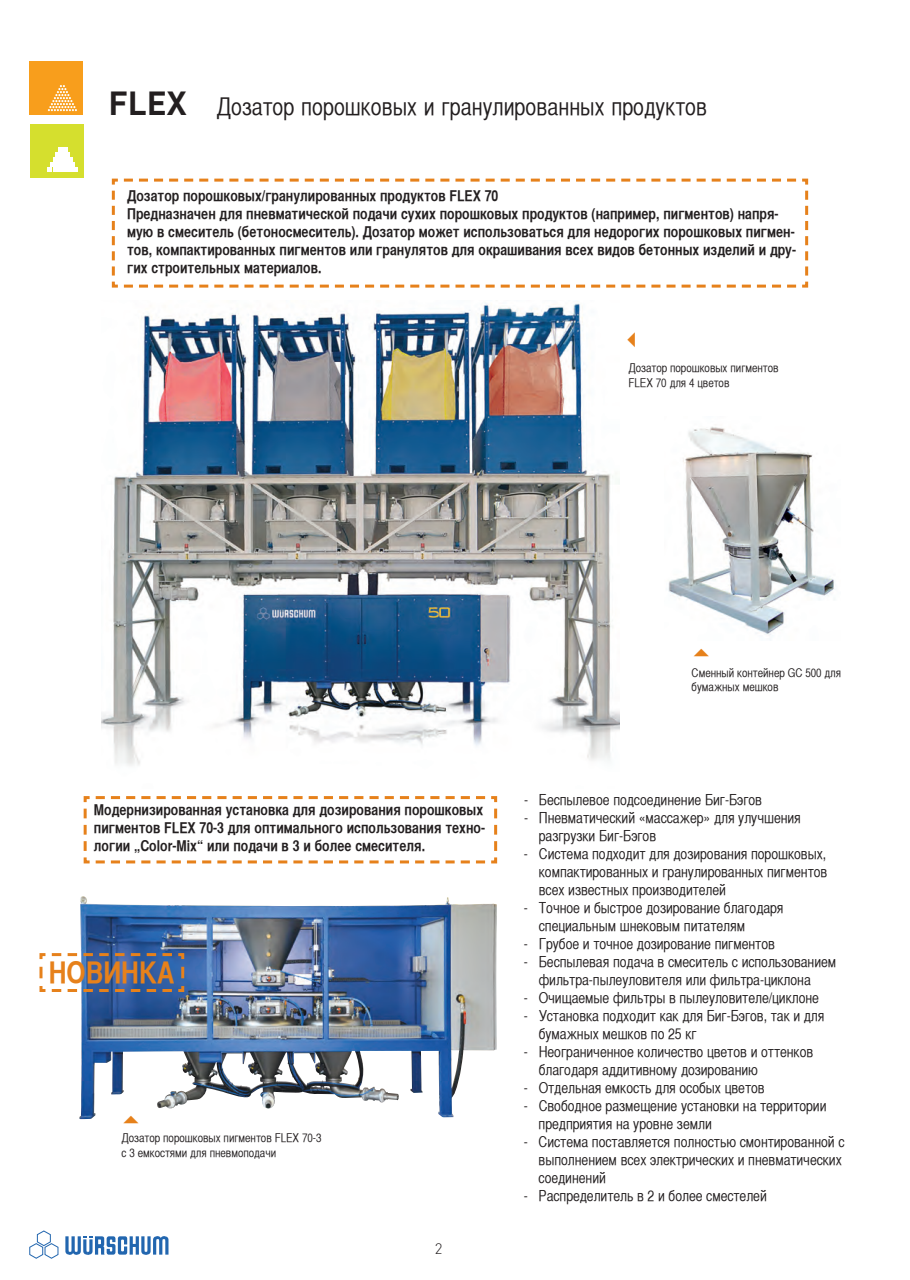
<style>
.page{position:relative;width:910px;height:1280px;background:#fff}
.page>*{position:absolute;margin:0;border:0;box-sizing:border-box;transform-origin:0 0}
.t1{font:30px "Helvetica CY Bold";color:#e6811b}
.t2{font:24px "Helvetica CY Plain";color:#231f20}
.t3{font:15px/18px "Helvetica CY Plain";letter-spacing:-.005em;color:#231f20}
.t4{font:15px/18px "Helvetica CY Bold";color:#231f20}
.t5{font:300 15px "DIN";color:#231f20}
.t6{font:12px/14.4px "Helvetica CY Plain";letter-spacing:-.005em;color:#231f20}
.s1{font-family:"DIN";font-weight:700;font-size:33px}
.s2{font-family:"Helvetica CY";font-weight:700}
.s3{font-family:"Helvetica CY"}
</style>
<div class="page">
<svg style="left:111px;top:178px;width:698px;height:110px"></svg>
<svg style="left:29px;top:1230px;width:30px;height:29px"></svg>
<svg style="left:65px;top:1236px;width:104px;height:19px"></svg>
<div style="left:30px;top:61px;width:53px;height:54px;background:#f89e1c"></div>
<svg style="left:48px;top:85px;width:29px;height:26px"></svg>
<svg style="left:83px;top:796px;width:415px;height:68px"></svg>
<img style="left:79px;top:896px;width:418px;height:221px">
<svg style="left:39px;top:951px;width:147px;height:42px"></svg>
<img style="left:102px;top:302px;width:517px;height:464px">
<img style="left:668px;top:427px;width:167px;height:208px">
<div style="left:30px;top:124px;width:53px;height:54px;background:#d5df2e"></div>
<svg style="left:48px;top:147px;width:30px;height:25px"></svg>
<svg style="left:124px;top:1115px;width:15px;height:2px"></svg>
<h2 class="t2" style="left:108px;top:98px;width:600px"><span class="s1">FLEX</span> Дозатор порошковых и гранулированных продуктов</h2>
<p class="t4" style="left:127px;top:188px;width:671px">Дозатор порошковых<span class="s2">/</span>гранулированных продуктов <span class="s2">FLEX 70<br></span>Предназначен для пневматической подачи сухих порошковых продуктов <span class="s2">(</span>например<span class="s2">,</span> пигментов<span class="s2">)</span> напря&shy;мую в смеситель <span class="s2">(</span>бетоносмеситель<span class="s2">).</span> Дозатор может использоваться для недорогих порошковых пигмен&shy;тов<span class="s2">,</span> компактированных пигментов или гранулятов для окрашивания всех видов бетонных изделий и дру&shy;гих строительных материалов<span class="s2">.</span></p>
<p class="t6" style="left:629px;top:362px;width:152px">Дозатор порошковых пигментов<br><span class="s3">FLEX 70</span> для <span class="s3">4</span> цветов</p>
<p class="t6" style="left:692px;top:667px;width:151px">Сменный контейнер <span class="s3">GC 500</span> для бумажных мешков</p>
<p class="t4" style="left:94px;top:802px;width:393px">модернизированная установка для дозирования порошковых пигментов <span class="s2">FLEX 70-3</span> для оптимального использования техно&shy;логии <span class="s2">„Color-Mix“</span> или подачи в <span class="s2">3</span> и более смесителя<span class="s2">.</span></p>
<h1 class="t1" style="left:49px;top:961px;width:127px">новинКа</h1>
<p class="t6" style="left:122px;top:1132px;width:201px">Дозатор порошковых пигментов <span class="s3">FLEX 70-3 </span>с <span class="s3">3</span> емкостями для пневмоподачи</p>
<p class="t5" style="left:435px;top:1239px;width:9px">2</p>
<p class="t3" style="left:524px;top:792px;width:240px"><span class="s3">-</span> Беспылевое подсоединение Биг<span class="s3">-</span>Бэгов</p>
<p class="t3" style="left:539px;top:810px;width:264px;text-indent:-15px"><span class="s3">-</span> Пневматический <span class="s3">«</span>массажер<span class="s3">»</span> для улучшения разгрузки Биг<span class="s3">-</span>Бэгов</p>
<p class="t3" style="left:539px;top:846px;width:290px;text-align:justify;text-indent:-15px"><span class="s3">-</span> Система подходит для дозирования порошковых<span class="s3">, </span>компактированных и гранулированных пигментов всех известных производителей</p>
<p class="t3" style="left:539px;top:900px;width:246px;text-indent:-15px"><span class="s3">-</span> Точное и быстрое дозирование благодаря специальным шнековым питателям</p>
<p class="t3" style="left:524px;top:936px;width:253px"><span class="s3">-</span> Грубое и точное дозирование пигментов</p>
<p class="t3" style="left:539px;top:954px;width:299px;text-indent:-15px"><span class="s3">-</span> Беспылевая подача в смеситель с использованием фильтра<span class="s3">-</span>пылеуловителя или фильтра<span class="s3">-</span>циклона</p>
<p class="t3" style="left:524px;top:990px;width:297px"><span class="s3">-</span> Очищаемые фильтры в пылеуловителе<span class="s3">/</span>циклоне</p>
<p class="t3" style="left:539px;top:1008px;width:287px;text-indent:-15px"><span class="s3">-</span> Установка подходит как для Биг<span class="s3">-</span>Бэгов<span class="s3">,</span> так и для бумажных мешков по <span class="s3">25</span> кг</p>
<p class="t3" style="left:539px;top:1044px;width:276px;text-indent:-15px"><span class="s3">-</span> Неограниченное количество цветов и оттенков благодаря аддитивному дозированию</p>
<p class="t3" style="left:524px;top:1080px;width:242px"><span class="s3">-</span> Отдельная емкость для особых цветов</p>
<p class="t3" style="left:539px;top:1098px;width:289px;text-indent:-15px"><span class="s3">-</span> Свободное размещение установки на территории предприятия на уровне земли</p>
<p class="t3" style="left:539px;top:1134px;width:308px;text-indent:-15px"><span class="s3">-</span> Система поставляется полностью смонтированной с выполнением всех электрических и пневматических соединений</p>
<p class="t3" style="left:524px;top:1188px;width:245px"><span class="s3">-</span> Распределитель в <span class="s3">2</span> и более сместелей</p>
</div>
